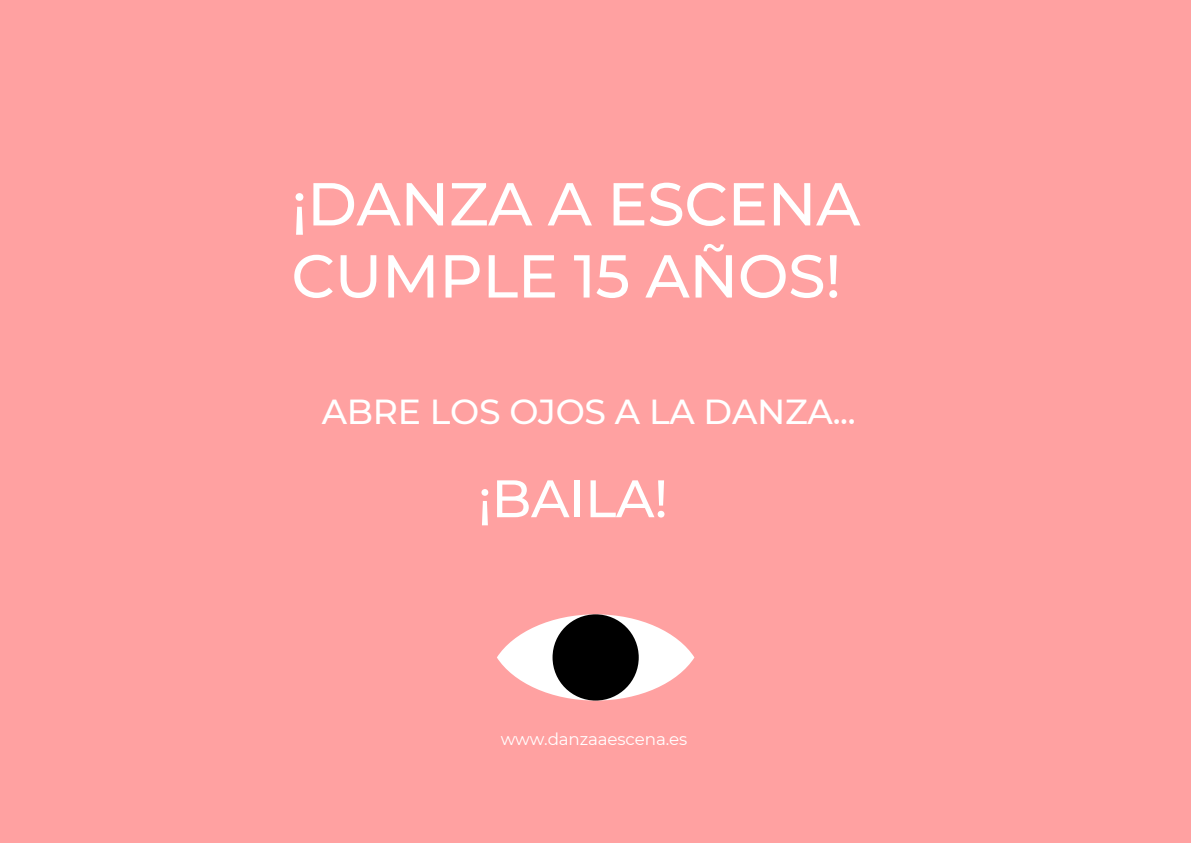
<style>
.page{position:relative;width:1191px;height:843px;background:#fff}
.page>*{position:absolute;margin:0;border:0;box-sizing:border-box;transform-origin:0 0}
.t1{font:500 60.4px/72px "Montserrat";letter-spacing:-.01em;color:#fff}
.t2{font:500 52.6px "Montserrat";letter-spacing:-.01em;color:#fff}
.t3{font:500 34.7px "Montserrat";letter-spacing:-.01em;color:#fff}
.t4{font:16.7px "Montserrat";letter-spacing:-.01em;color:#fff}
</style>
<div class="page">
<div style="left:0;top:0;width:1190px;height:842px;background:#ffa1a1"></div>
<svg style="left:497px;top:614px;width:197px;height:86px;background:#fcefef"></svg>
<div style="left:552px;top:614px;width:86px;height:86px;background:#000;border-radius:50%"></div>
<h1 class="t1" style="left:291px;top:168px;width:570px">¡DANZA A ESCENA<br>CUMPLE 15 AÑOS!</h1>
<h3 class="t3" style="left:322px;top:390px;width:535px">ABRE LOS OJOS A LA DANZA...</h3>
<h2 class="t2" style="left:478px;top:466px;width:192px">¡BAILA!</h2>
<p class="t4" style="left:500px;top:728px;width:188px">www.danzaaescena.es</p>
</div>
